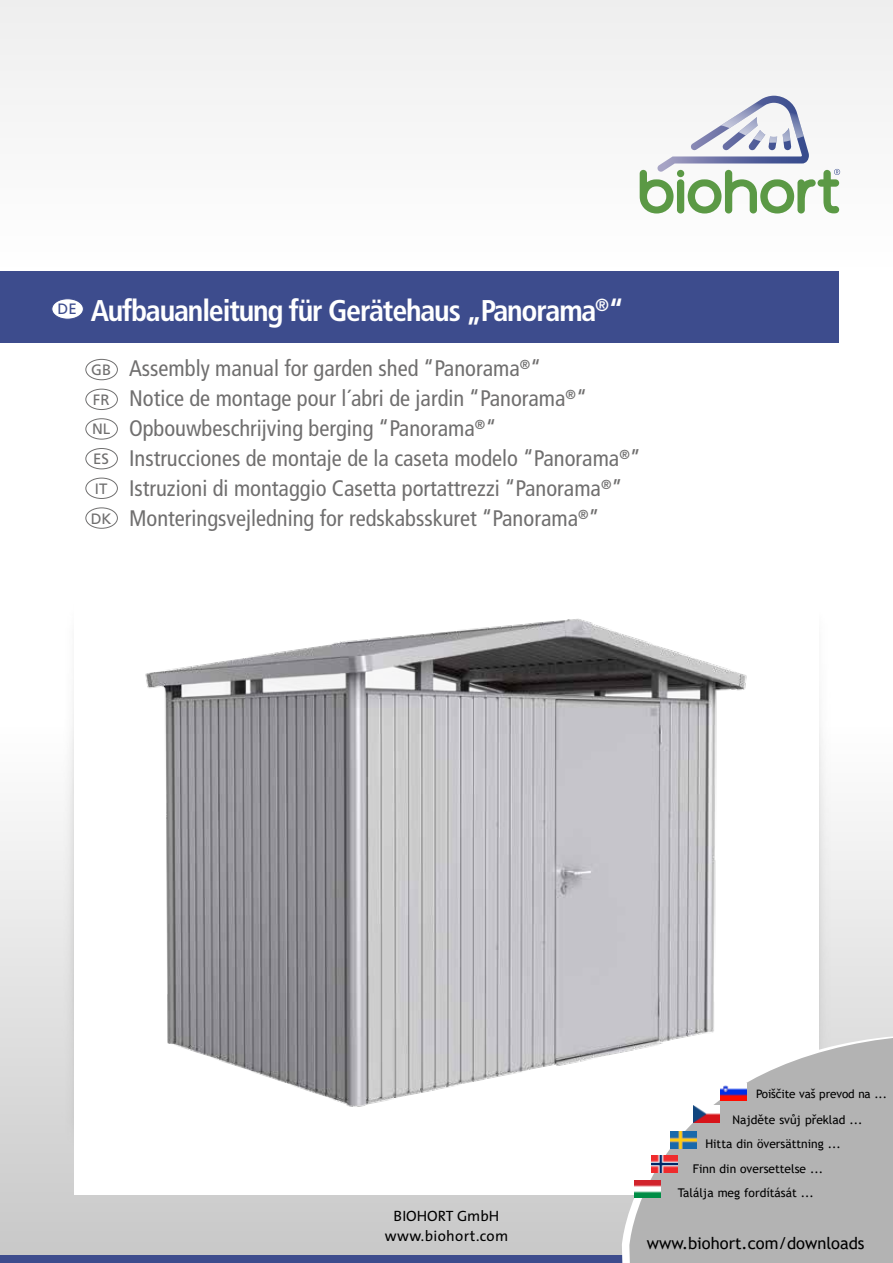
<style>
.page{position:relative;width:893px;height:1263px;background:#fff}
.page>*{position:absolute;margin:0;border:0;box-sizing:border-box;transform-origin:0 0}
.t1{font:700 condensed 30px "Frutiger LT Std";letter-spacing:-.04em;color:#fff}
.t2{font:condensed 22.5px/30px "Frutiger LT Std";color:#706f6f}
.t3{font:16.5px "Trebuchet MS";color:#000}
.t4{font:15px/19.5px "The Sans";letter-spacing:.01em;color:#000;text-align:center}
.t5{font:15px/29.7px "Frutiger LT Std";color:#706f6f;text-align:justify}
.t6{font:15px "Frutiger LT Std";color:#3d4c8d}
.t7{font:12px "Trebuchet MS";color:#000}
.t8{font:11.7px "Trebuchet MS";letter-spacing:-.01em;color:#000}
</style>
<div class="page">
<div style="left:0;top:271px;width:839px;height:71px;background:#3d4c8d"></div>
<div style="left:0;top:0;width:893px;height:267px;background:#f6f6f6"></div>
<div style="left:0;top:727px;width:893px;height:536px;background:linear-gradient(to bottom,#fefefe,#c7c7c7)"></div>
<div style="left:85px;top:359px;width:33px;height:21px;border:1px solid #706f6f;border-radius:50%"></div>
<div style="left:85px;top:389px;width:33px;height:21px;border:1px solid #706f6f;border-radius:50%"></div>
<div style="left:85px;top:418px;width:33px;height:21px;border:1px solid #706f6f;border-radius:50%"></div>
<div style="left:52px;top:299px;width:31px;height:20px;background:#fff;border-radius:50%"></div>
<div style="left:51px;top:298px;width:33px;height:22px;border:1px solid #3d4c8d;border-radius:50%"></div>
<div style="left:85px;top:478px;width:33px;height:21px;border:1px solid #706f6f;border-radius:50%"></div>
<div style="left:85px;top:448px;width:33px;height:21px;border:1px solid #706f6f;border-radius:50%"></div>
<div style="left:0;top:1255px;width:893px;height:8px;background:#3d4c8d"></div>
<svg style="left:640px;top:96px;width:200px;height:117px"></svg>
<img style="left:56px;top:692px;width:18px;height:464px">
<img style="left:819px;top:721px;width:18px;height:278px">
<div style="left:74px;top:606px;width:745px;height:589px;background:#fff"></div>
<img style="left:145px;top:619px;width:602px;height:488px">
<svg style="left:622px;top:999px;width:271px;height:264px"></svg>
<svg style="left:629px;top:1031px;width:264px;height:232px;fill:#b3b3b3"></svg>
<img style="left:652px;top:1155px;width:26px;height:18px">
<img style="left:671px;top:1131px;width:26px;height:17px">
<img style="left:634px;top:1181px;width:26px;height:17px">
<img style="left:693px;top:1106px;width:27px;height:17px">
<img style="left:720px;top:1084px;width:27px;height:16px">
<div style="left:85px;top:507px;width:33px;height:22px;border:1px solid #706f6f;border-radius:50%"></div>
<p class="t6" style="left:58px;top:300px;width:21px">DE</p>
<h1 class="t1" style="left:91px;top:293px;width:535px">Aufbauanleitung für Gerätehaus „Panorama<sup>®</sup>“</h1>
<p class="t2" style="left:129px;top:354px;width:514px">Assembly manual for garden shed “Panorama<sup>®</sup>“<br>Notice de montage pour l´abri de jardin “Panorama<sup>®</sup>“ Opbouwbeschrijving berging “Panorama<sup>®</sup>“<br>Instrucciones de montaje de la caseta modelo “Panorama<sup>®</sup>” Istruzioni di montaggio Casetta portattrezzi “Panorama<sup>®</sup>” Monteringsvejledning for redskabsskuret “Panorama<sup>®</sup>”</p>
<p class="t5" style="left:91px;top:355px;width:21px">GB FR NL</p>
<p class="t5" style="left:93px;top:444px;width:17px">ES</p>
<p class="t5" style="left:95px;top:474px;width:14px">IT</p>
<p class="t5" style="left:91px;top:503px;width:22px">DK</p>
<p class="t4" style="left:385px;top:1206px;width:125px">BIOHORT GmbH www.biohort.com</p>
<p class="t8" style="left:756px;top:1086px;width:133px">Poiščite vaš prevod na ...</p>
<p class="t7" style="left:732px;top:1112px;width:132px">Najděte svůj překlad ...</p>
<p class="t7" style="left:705px;top:1136px;width:137px">Hitta din översättning ...</p>
<p class="t7" style="left:693px;top:1161px;width:132px">Finn din oversettelse ...</p>
<p class="t7" style="left:678px;top:1185px;width:138px">Találja meg fordítását ...</p>
<p class="t3" style="left:647px;top:1233px;width:219px">www.biohort.com/downloads</p>
</div>
